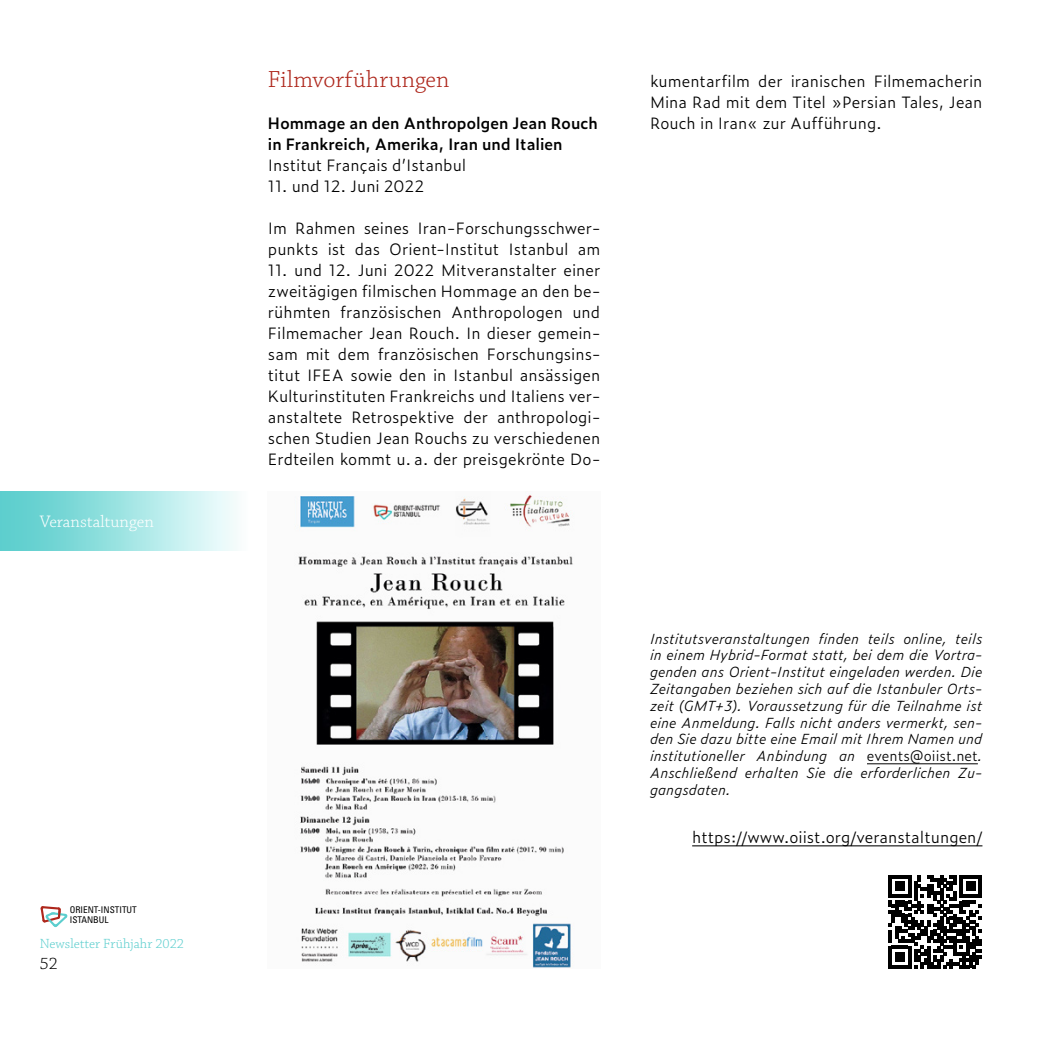
<style>
.page{position:relative;width:1042px;height:1042px;background:#fff}
.page>*{position:absolute;margin:0;border:0;box-sizing:border-box;transform-origin:0 0}
.t1{font:300 24.5px "Chaparral Pro";letter-spacing:.01em;color:#ae271c}
.t2{font:300 17.5px "Chaparral Pro";color:#fff}
.t3{font:300 17.5px "Chaparral Pro";color:#000}
.t4{font:300 15.75px/21px "Zeitung Pro";color:#000;text-align:justify}
.t5{font:600 15.75px/21px "Zeitung Pro";letter-spacing:.005em;color:#000}
.t6{font:italic 300 14px/16.8px "Zeitung Pro";color:#000;text-align:justify}
.t7{font:300 14px "Chaparral Pro";color:#5ccece}
.t8{font:condensed 9.28px/9.3px "Univers Com 57";color:#000}
.s1{font-style:normal}
</style>
<div class="page">
<div style="left:0;top:491px;width:248px;height:60px;background:linear-gradient(to right,#4ecac9,#f7ffff)"></div>
<svg style="left:41px;top:906px;width:27px;height:21px"></svg>
<hr style="left:867px;top:763px;width:111px;height:1px;background:#000">
<hr style="left:692px;top:845px;width:290px;height:1px;background:#000">
<svg style="left:888px;top:875px;width:94px;height:93px"></svg>
<img style="left:298px;top:493px;width:276px;height:475px">
<p class="t2" style="left:40px;top:512px;width:116px">Veranstaltungen</p>
<p class="t8" style="left:70px;top:905px;width:69px">ORIENT-INSTITUT<br>ISTANBUL</p>
<p class="t7" style="left:40px;top:936px;width:146px">Newsletter Frühjahr 2022</p>
<p class="t3" style="left:40px;top:954px;width:19px">52</p>
<h1 class="t1" style="left:268px;top:66px;width:183px">Filmvorführungen</h1>
<p class="t5" style="left:268px;top:112px;width:331px">Hommage an den Anthropolgen Jean Rouch in Frankreich, Amerika, Iran und Italien</p>
<p class="t4" style="left:268px;top:154px;width:200px">Institut Français d’Istanbul</p>
<p class="t4" style="left:268px;top:175px;width:158px">11. und 12. Juni 2022</p>
<p class="t4" style="left:268px;top:217px;width:334px">Im Rahmen seines Iran-Forschungsschwer&shy;punkts ist das Orient-Institut Istanbul am</p>
<p class="t4" style="left:268px;top:259px;width:334px">11. und 12. Juni 2022 Mitveranstalter einer zweitägigen filmischen Hommage an den be&shy;rühmten französischen Anthropologen und Filmemacher Jean Rouch. In dieser gemein&shy;sam mit dem französischen Forschungsins&shy;titut IFEA sowie den in Istanbul ansässigen Kulturinstituten Frankreichs und Italiens ver&shy;anstaltete Retrospektive der anthropologi&shy;schen Studien Jean Rouchs zu verschiedenen Erdteilen kommt u. a. der preisgekrönte Do-</p>
<p class="t4" style="left:650px;top:70px;width:334px">kumentarfilm der iranischen Filmemacherin Mina Rad mit dem Titel »Persian Tales, Jean Rouch in Iran« zur Aufführung.</p>
<p class="t6" style="left:650px;top:629px;width:334px">Institutsveranstaltungen finden teils online, teils in einem Hybrid-Format statt, bei dem die Vortra&shy;genden ans Orient-Institut eingeladen werden. Die Zeitangaben beziehen sich auf die Istanbuler Orts&shy;zeit (GMT+3). Voraussetzung für die Teilnahme ist eine Anmeldung. Falls nicht anders vermerkt, sen&shy;den Sie dazu bitte eine Email mit Ihrem Namen und institutioneller Anbindung an <span class="s1">events@oiist.net</span>.<br>Anschließend erhalten Sie die erforderlichen Zu&shy;gangsdaten.</p>
<p class="t4" style="left:692px;top:826px;width:292px">https://www.oiist.org/veranstaltungen/</p>
</div>
